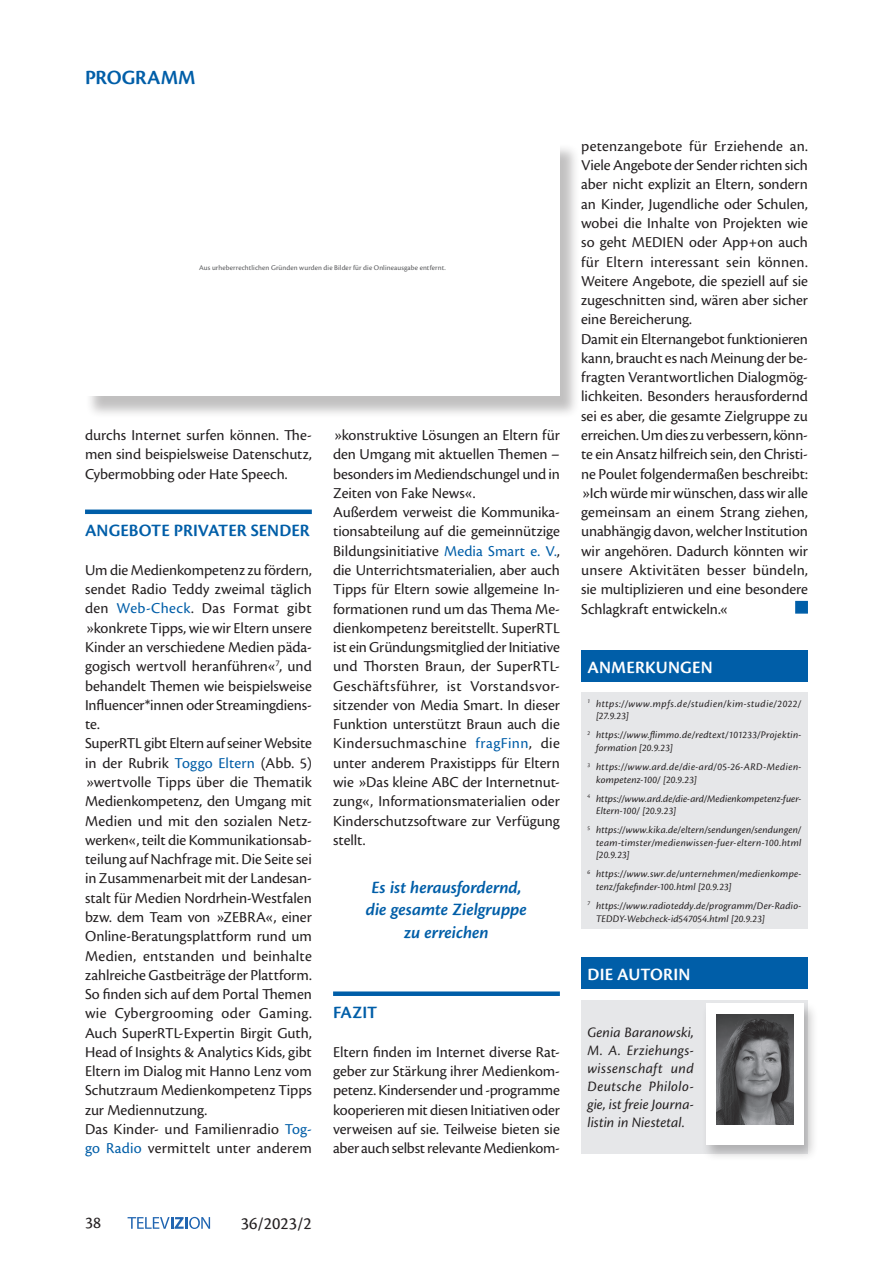
<style>
.page{position:relative;width:893px;height:1263px;background:#fff}
.page>*{position:absolute;margin:0;border:0;box-sizing:border-box;transform-origin:0 0}
.t1{font:600 21px "Cronos Pro";letter-spacing:-.005em;color:#005ea8}
.t2{font:italic 600 18px/22.5px "Cronos Pro";letter-spacing:-.005em;color:#005ea8;text-align:center}
.t3{font:600 18px "Cronos Pro";color:#005ea8}
.t4{font:600 18px "Cronos Pro";letter-spacing:.01em;color:#fff}
.t5{font:18px "Cronos Pro";color:#231f20}
.t6{font:17.25px "Cronos Pro";color:#231f20}
.t7{font:15.75px/19.4px "Cronos Pro";color:#231f20}
.t8{font:italic 15px/18px "Cronos Pro";letter-spacing:.005em;color:#231f20;text-align:justify}
.t9{font:italic 10.5px/12.6px "Cronos Pro";letter-spacing:.025em;color:#231f20}
.t10{font:italic 10.5px/12.6px "Cronos Pro";letter-spacing:.005em;color:#231f20}
.t11{font:italic 10.5px/12.6px "Cronos Pro";letter-spacing:.05em;color:#231f20}
.t12{font:7.5px "Cronos Pro";letter-spacing:.015em;color:#57585a}
.s1{color:#005ea8}
</style>
<div class="page">
<svg style="left:128px;top:1217px;width:82px;height:12px"></svg>
<div style="left:85px;top:144px;width:494px;height:275px;background:#231f20;opacity:.28"></div>
<div style="left:85px;top:139px;width:475px;height:256px;background:#fff"></div>
<div style="left:85px;top:509px;width:227px;height:5px;background:#005ea8"></div>
<div style="left:581px;top:999px;width:227px;height:154px;background:#e6e7e9"></div>
<div style="left:701px;top:1001px;width:117px;height:160px;background:#231f20;opacity:.28"></div>
<div style="left:706px;top:1004px;width:98px;height:141px;background:#fff"></div>
<div style="left:581px;top:957px;width:227px;height:32px;background:#005ea8"></div>
<img style="left:716px;top:1014px;width:77px;height:111px">
<div style="left:581px;top:692px;width:227px;height:236px;background:#e6e7e9"></div>
<div style="left:581px;top:649px;width:227px;height:32px;background:#005ea8"></div>
<div style="left:333px;top:991px;width:227px;height:5px;background:#005ea8"></div>
<div style="left:795px;top:601px;width:13px;height:13px;background:#005ea8;border:2px solid #005ea8"></div>
<h1 class="t1" style="left:85px;top:65px;width:112px">PROGRAMM</h1>
<p class="t12" style="left:199px;top:264px;width:248px">Aus urheberrechtlichen Gründen wurden die Bilder für die Onlineausgabe entfernt.</p>
<p class="t7" style="left:85px;top:425px;width:228px;text-align:justify">durchs Internet surfen können. The&shy;men sind beispielsweise Datenschutz, Cybermobbing oder Hate Speech.</p>
<p class="t3" style="left:85px;top:520px;width:226px">ANGEBOTE PRIVATER SENDER</p>
<p class="t7" style="left:85px;top:560px;width:228px">Um die Medienkompetenz zu fördern, sendet Radio Teddy zweimal täglich den <span class="s1">Web-Check</span>. Das Format gibt »konkrete Tipps, wie wir Eltern unsere Kinder an verschiedene Medien päda&shy;gogisch wertvoll heranführen«<sup>7</sup>, und behandelt Themen wie beispielsweise Influencer*innen oder Streamingdiens&shy;te.<br>SuperRTL gibt Eltern auf seiner Website in der Rubrik <span class="s1">Toggo Eltern</span> (Abb. 5) »wertvolle Tipps über die Thematik Medienkompetenz, den Umgang mit Medien und mit den sozialen Netz&shy;werken«, teilt die Kommunikationsab&shy;teilung auf Nachfrage mit. Die Seite sei in Zusammenarbeit mit der Landesan&shy;stalt für Medien Nordrhein-Westfalen bzw. dem Team von »ZEBRA«, einer Online-Beratungsplattform rund um Medien, entstanden und beinhalte zahlreiche Gastbeiträge der Plattform.<br>So finden sich auf dem Portal Themen wie Cybergrooming oder Gaming.<br>Auch SuperRTL-Expertin Birgit Guth, Head of Insights &amp; Analytics Kids, gibt Eltern im Dialog mit Hanno Lenz vom Schutzraum Medienkompetenz Tipps zur Mediennutzung.<br>Das Kinder- und Familienradio <span class="s1">Tog&shy;go Radio</span> vermittelt unter anderem</p>
<p class="t7" style="left:333px;top:425px;width:228px">»konstruktive Lösungen an Eltern für den Umgang mit aktuellen Themen – besonders im Mediendschungel und in Zeiten von Fake News«.<br>Außerdem verweist die Kommunika&shy;tionsabteilung auf die gemeinnützige Bildungsinitiative <span class="s1">Media Smart e. V.</span>, die Unterrichtsmaterialien, aber auch Tipps für Eltern sowie allgemeine In&shy;formationen rund um das Thema Me&shy;dienkompetenz bereitstellt. SuperRTL ist ein Gründungsmitglied der Initiative und Thorsten Braun, der SuperRTL-Geschäftsführer, ist Vorstandsvor&shy;sitzender von Media Smart. In dieser Funktion unterstützt Braun auch die Kindersuchmaschine <span class="s1">fragFinn</span>, die unter anderem Praxistipps für Eltern wie »Das kleine ABC der Internetnut&shy;zung«, Informationsmaterialien oder Kinderschutzsoftware zur Verfügung stellt.</p>
<p class="t2" style="left:366px;top:876px;width:163px">Es ist herausfordernd, die gesamte Zielgruppe zu erreichen</p>
<p class="t3" style="left:333px;top:1002px;width:45px">FAZIT</p>
<p class="t7" style="left:333px;top:1042px;width:228px;text-align:justify">Eltern finden im Internet diverse Rat&shy;geber zur Stärkung ihrer Medienkom&shy;petenz. Kindersender und -programme kooperieren mit diesen Initiativen oder verweisen auf sie. Teilweise bieten sie aber auch selbst relevante Medienkom-</p>
<p class="t7" style="left:581px;top:136px;width:228px">petenzangebote für Erziehende an.<br>Viele Angebote der Sender richten sich aber nicht explizit an Eltern, sondern an Kinder, Jugendliche oder Schulen, wobei die Inhalte von Projekten wie so geht MEDIEN oder App+on auch für Eltern interessant sein können.<br>Weitere Angebote, die speziell auf sie zugeschnitten sind, wären aber sicher eine Bereicherung.<br>Damit ein Elternangebot funktionieren kann, braucht es nach Meinung der be&shy;fragten Verantwortlichen Dialogmög&shy;lichkeiten. Besonders herausfordernd sei es aber, die gesamte Zielgruppe zu erreichen. Um dies zu verbessern, könn&shy;te ein Ansatz hilfreich sein, den Christi&shy;ne Poulet folgendermaßen beschreibt: »Ich würde mir wünschen, dass wir alle gemeinsam an einem Strang ziehen, unabhängig davon, welcher Institution wir angehören. Dadurch könnten wir unsere Aktivitäten besser bündeln, sie multiplizieren und eine besondere Schlagkraft entwickeln.«</p>
<p class="t4" style="left:588px;top:657px;width:127px">ANMERKUNGEN</p>
<p class="t11" style="left:596px;top:697px;width:207px;text-indent:-9px"><sup>1</sup> https://www.mpfs.de/studien/kim-studie/2022/ [27.9.23]</p>
<p class="t9" style="left:596px;top:729px;width:207px;text-indent:-8px"><sup>2</sup> https://www.flimmo.de/redtext/101233/Projektin&shy;formation [20.9.23]</p>
<p class="t9" style="left:596px;top:760px;width:207px;text-indent:-9px"><sup>3</sup> https://www.ard.de/die-ard/05-26-ARD-Medien&shy;kompetenz-100/ [20.9.23]</p>
<p class="t10" style="left:596px;top:792px;width:207px;text-indent:-9px"><sup>4</sup> https://www.ard.de/die-ard/Medienkompetenz-fuer-<br>Eltern-100/ [20.9.23]</p>
<p class="t9" style="left:596px;top:824px;width:207px;text-align:justify;text-indent:-9px"><sup>5</sup> https://www.kika.de/eltern/sendungen/sendungen/ team-timster/medienwissen-fuer-eltern-100.html [20.9.23]</p>
<p class="t9" style="left:596px;top:868px;width:207px;text-indent:-8px"><sup>6</sup> https://www.swr.de/unternehmen/medienkompe&shy;tenz/fakefinder-100.html [20.9.23]</p>
<p class="t9" style="left:596px;top:899px;width:207px;text-indent:-9px"><sup>7</sup> https://www.radioteddy.de/programm/Der-Radio-<br>TEDDY-Webcheck-id547054.html [20.9.23]</p>
<p class="t4" style="left:588px;top:964px;width:104px">DIE AUTORIN</p>
<p class="t8" style="left:587px;top:1024px;width:108px">Genia Baranowski, M. A. Erziehungs&shy;wissenschaft und Deutsche Philolo&shy;gie, ist freie Journa&shy;listin in Niestetal.</p>
<p class="t6" style="left:85px;top:1213px;width:17px">38</p>
<p class="t5" style="left:241px;top:1213px;width:73px">36/2023/2</p>
</div>
